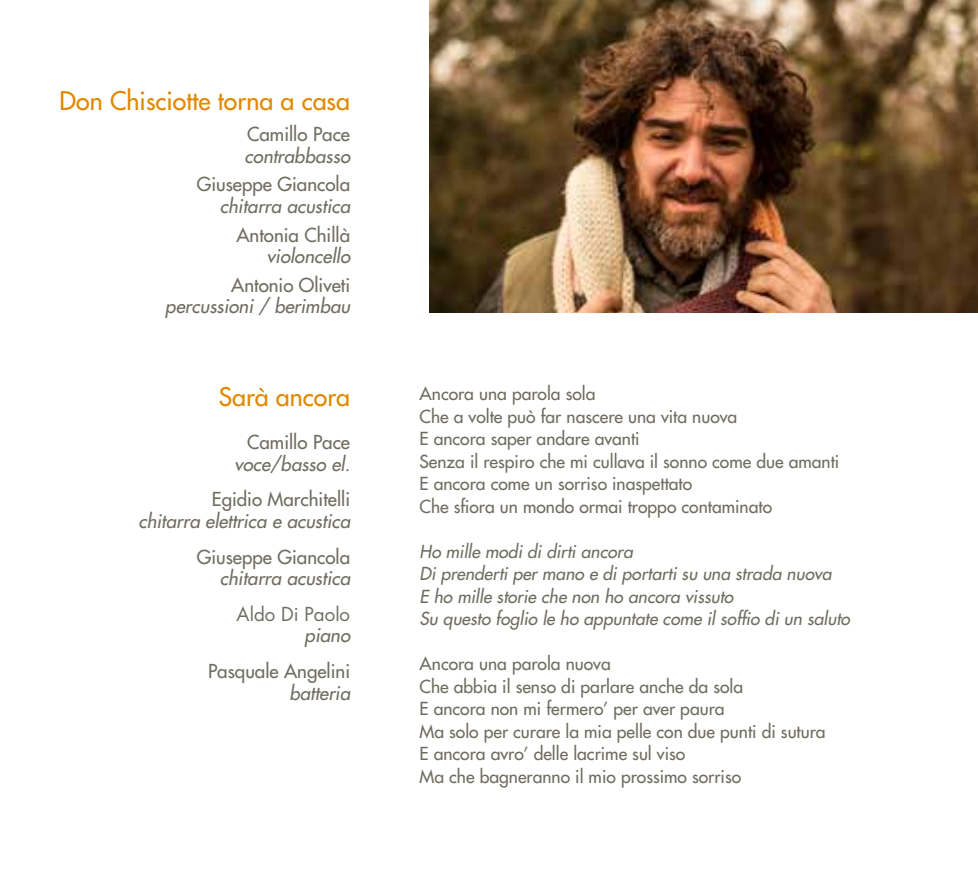
<style>
.page{position:relative;width:978px;height:872px;background:#fff}
.page>*{position:absolute;margin:0;border:0;box-sizing:border-box;transform-origin:0 0}
.t1{font:25px "Futura";color:#e18800}
.t2{font:italic 18.75px "Futura";color:#6f6d60}
.t3{font:18.75px "Futura";color:#6f6d60}
.t4{font:18.75px "Futura";color:#6f6d60}
.t5{font:17.5px/22.5px "Futura";color:#6f6d60}
.t6{font:italic 17.5px/22.5px "Futura";color:#6f6d60}
</style>
<div class="page">
<img style="left:429px;top:0;width:549px;height:313px">
<h1 class="t1" style="left:60px;top:84px;width:292px">Don Chisciotte torna a casa</h1>
<p class="t3" style="left:247px;top:122px;width:104px">Camillo Pace</p>
<p class="t2" style="left:245px;top:144px;width:107px">contrabbasso</p>
<p class="t3" style="left:197px;top:172px;width:155px">Giuseppe Giancola</p>
<p class="t2" style="left:220px;top:194px;width:132px">chitarra acustica</p>
<p class="t3" style="left:236px;top:222px;width:115px">Antonia Chillà</p>
<p class="t2" style="left:267px;top:244px;width:85px">violoncello</p>
<p class="t3" style="left:231px;top:272px;width:120px">Antonio Oliveti</p>
<p class="t2" style="left:165px;top:294px;width:186px">percussioni / berimbau</p>
<h1 class="t1" style="left:219px;top:381px;width:133px">Sarà ancora</h1>
<p class="t3" style="left:247px;top:430px;width:104px">Camillo Pace</p>
<p class="t2" style="left:234px;top:451px;width:117px">voce/basso el.</p>
<p class="t3" style="left:212px;top:487px;width:140px">Egidio Marchitelli</p>
<p class="t2" style="left:138px;top:509px;width:213px">chitarra elettrica e acustica</p>
<p class="t3" style="left:197px;top:544px;width:155px">Giuseppe Giancola</p>
<p class="t2" style="left:220px;top:566px;width:132px">chitarra acustica</p>
<p class="t4" style="left:237px;top:602px;width:115px">Aldo Di Paolo</p>
<p class="t2" style="left:305px;top:623px;width:47px">piano</p>
<p class="t3" style="left:208px;top:659px;width:144px">Pasquale Angelini</p>
<p class="t2" style="left:289px;top:680px;width:62px">batteria</p>
<p class="t5" style="left:420px;top:382px;width:421px">Ancora una parola sola<br>Che a volte può far nascere una vita nuova<br>E ancora saper andare avanti<br>Senza il respiro che mi cullava il sonno come due amanti E ancora come un sorriso inaspettato<br>Che sfiora un mondo ormai troppo contaminato</p>
<p class="t6" style="left:420px;top:540px;width:432px">Ho mille modi di dirti ancora<br>Di prenderti per mano e di portarti su una strada nuova<br>E ho mille storie che non ho ancora vissuto<br>Su questo foglio le ho appuntate come il soffio di un saluto</p>
<p class="t5" style="left:420px;top:652px;width:408px">Ancora una parola nuova<br>Che abbia il senso di parlare anche da sola<br>E ancora non mi fermero’ per aver paura<br>Ma solo per curare la mia pelle con due punti di sutura E ancora avro’ delle lacrime sul viso<br>Ma che bagneranno il mio prossimo sorriso</p>
</div>
